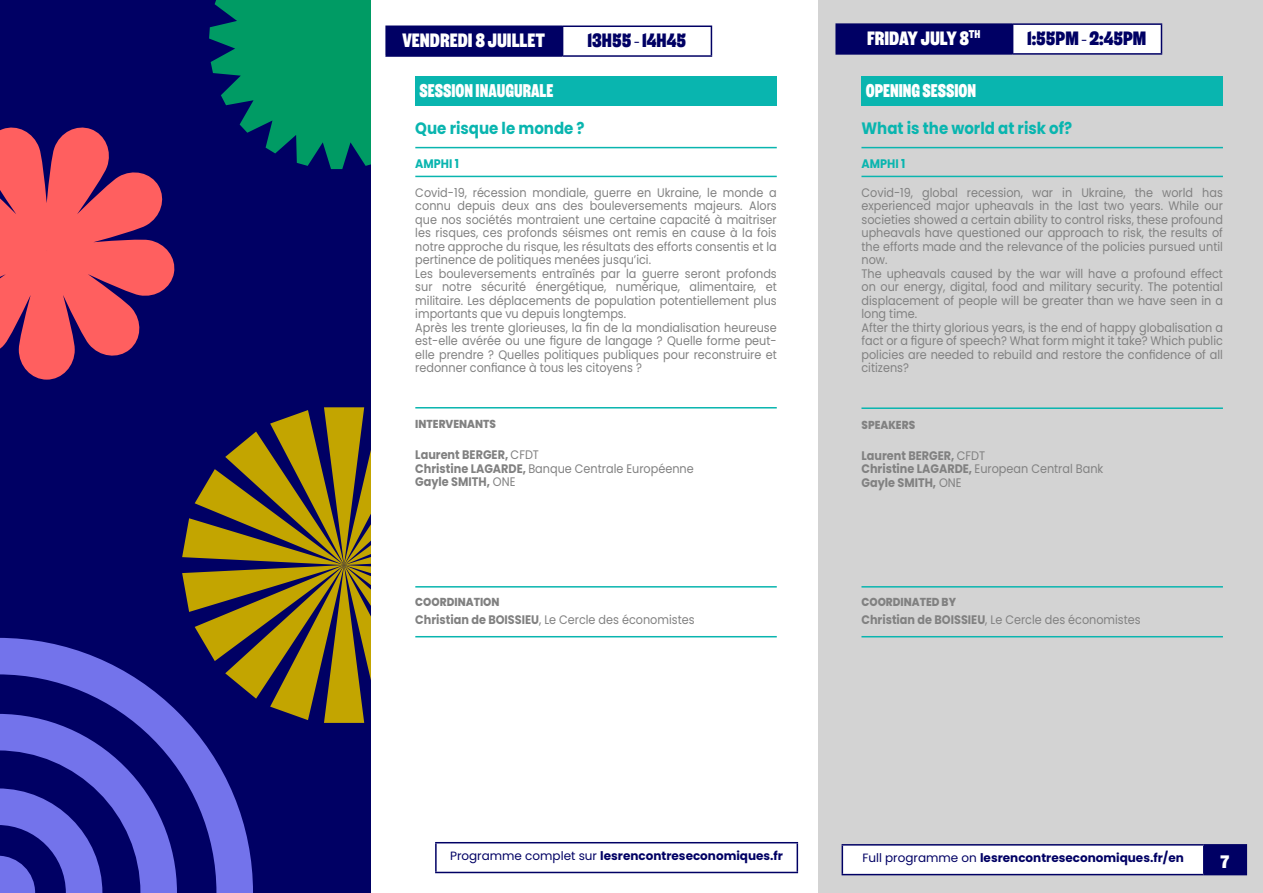
<style>
.page{position:relative;width:1263px;height:893px;background:#fff}
.page>*{position:absolute;margin:0;border:0;box-sizing:border-box;transform-origin:0 0}
.t1{font:900 22.5px "Salford Sans";color:#fff}
.t2{font:900 22.5px "Salford Sans";color:#000064}
.Numéro_session{font:900 21.45px "Salford Sans";color:#fff;scale:.91 1}
.t3{font:900 21px "Salford Sans";color:#fff}
.Titre_session_-_Neut{font:700 16.5px "Poppins";color:#09b5af;scale:.91 1}
.Note_de_cadrage{font:12.3px/13.5px "Poppins";color:#818181;text-align:justify;scale:.91 1}
.Note_de_cadrage_EN{font:12.3px/13.5px "Poppins";color:#818181;text-align:justify;scale:.91 1}
.Note_de_cadrage-2{font:700 12.3px "Poppins";color:#818181;scale:.91 1}
.Amphi_neutre{font:700 12.3px "Poppins";color:#09b5af;scale:.91 1}
.t4{font:700 12px "Poppins";color:#000064}
.Désignation_interven{font:800 11.55px "Poppins";color:#818181;scale:.91 1}
.s1{font-weight:400}
.s2{font-weight:700}
</style>
<div class="page">
<div style="left:0;top:0;width:383px;height:893px;background:#000064"></div>
<svg style="left:209px;top:0;width:162px;height:169px"></svg>
<div style="left:371px;top:0;width:446px;height:893px;background:#fff"></div>
<div style="left:819px;top:0;width:444px;height:893px;background:#d3d3d3"></div>
<div style="left:836px;top:24px;width:177px;height:30px;background:#000064"></div>
<div style="left:1013px;top:24px;width:148px;height:30px;background:#fff"></div>
<hr style="left:835px;top:23px;width:178px;height:2px;background:#000064">
<hr style="left:835px;top:25px;width:2px;height:28px;background:#000064">
<hr style="left:835px;top:53px;width:178px;height:2px;background:#000064">
<hr style="left:1013px;top:23px;width:149px;height:2px;background:#000064">
<svg style="left:1161px;top:25px;width:1px;height:28px"></svg>
<hr style="left:1013px;top:53px;width:149px;height:2px;background:#000064">
<div style="left:386px;top:26px;width:177px;height:30px;background:#000064"></div>
<hr style="left:385px;top:26px;width:178px;height:1px;background:#000064">
<hr style="left:385px;top:27px;width:2px;height:28px;background:#000064">
<hr style="left:385px;top:55px;width:178px;height:2px;background:#000064">
<hr style="left:563px;top:26px;width:149px;height:1px;background:#000064">
<svg style="left:711px;top:27px;width:1px;height:28px"></svg>
<hr style="left:563px;top:55px;width:149px;height:2px;background:#000064">
<hr style="left:435px;top:842px;width:363px;height:1px;background:#000064">
<hr style="left:796px;top:843px;width:2px;height:29px;background:#000064">
<hr style="left:435px;top:872px;width:363px;height:1px;background:#000064">
<div style="left:842px;top:845px;width:362px;height:30px;background:#fff"></div>
<div style="left:1204px;top:845px;width:42px;height:30px;background:#000064"></div>
<hr style="left:841px;top:844px;width:363px;height:2px;background:#000064">
<hr style="left:841px;top:846px;width:2px;height:28px;background:#000064">
<hr style="left:1204px;top:844px;width:43px;height:2px;background:#000064">
<svg style="left:1203px;top:846px;width:1px;height:28px"></svg>
<hr style="left:1245px;top:846px;width:2px;height:28px;background:#000064">
<hr style="left:841px;top:874px;width:363px;height:1px;background:#000064">
<hr style="left:1204px;top:874px;width:43px;height:1px;background:#000064">
<svg style="left:0;top:407px;width:506px;height:467px"></svg>
<svg style="left:0;top:638px;width:253px;height:255px"></svg>
<svg style="left:0;top:127px;width:175px;height:253px;fill:#ff5f5f"></svg>
<div style="left:415px;top:76px;width:362px;height:30px;background:#09b5af"></div>
<hr style="left:415px;top:147px;width:362px;height:1px;background:#09b5af">
<hr style="left:415px;top:176px;width:362px;height:1px;background:#09b5af">
<hr style="left:415px;top:407px;width:362px;height:1px;background:#09b5af">
<hr style="left:415px;top:586px;width:362px;height:2px;background:#09b5af">
<hr style="left:415px;top:636px;width:362px;height:1px;background:#09b5af">
<div style="left:861px;top:76px;width:362px;height:30px;background:#09b5af"></div>
<hr style="left:861px;top:147px;width:362px;height:1px;background:#09b5af">
<hr style="left:861px;top:586px;width:362px;height:2px;background:#09b5af">
<hr style="left:861px;top:636px;width:362px;height:1px;background:#09b5af">
<hr style="left:861px;top:176px;width:362px;height:1px;background:#09b5af">
<hr style="left:861px;top:407px;width:362px;height:2px;background:#09b5af">
<p class="t1" style="left:402px;top:27px;width:145px">VENDREDI 8 JUILLET</p>
<p class="t2" style="left:588px;top:27px;width:100px">13H55 - 14H45</p>
<p class="t1" style="left:867px;top:24px;width:115px">FRIDAY JULY 8<sup>TH</sup></p>
<p class="t2" style="left:1027px;top:24px;width:121px">1:55PM - 2:45PM</p>
<p class="Numéro_session" style="left:420px;top:77px;width:149px">SESSION INAUGURALE</p>
<p class="Titre_session_-_Neut" style="left:415px;top:119px;width:188px">Que risque le monde ?</p>
<p class="Amphi_neutre" style="left:415px;top:156px;width:50px">AMPHI 1</p>
<p class="Note_de_cadrage" style="left:415px;top:186px;width:399px">Covid-19, récession mondiale, guerre en Ukraine, le monde a connu depuis deux ans des bouleversements majeurs. Alors que nos sociétés montraient une certaine capacité à maitriser les risques, ces profonds séismes ont remis en cause à la fois notre approche du risque, les résultats des efforts consentis et la pertinence de politiques menées jusqu’ici.</p>
<p class="Note_de_cadrage" style="left:415px;top:267px;width:399px">Les bouleversements entraînés par la guerre seront profonds sur notre sécurité énergétique, numérique, alimentaire, et militaire. Les déplacements de population potentiellement plus importants que vu depuis longtemps.</p>
<p class="Note_de_cadrage" style="left:415px;top:321px;width:399px">Après les trente glorieuses, la fin de la mondialisation heureuse est-elle avérée ou une figure de langage ? Quelle forme peut&shy;elle prendre ? Quelles politiques publiques pour reconstruire et redonner confiance à tous les citoyens ?</p>
<p class="Numéro_session" style="left:866px;top:77px;width:123px">OPENING SESSION</p>
<p class="Titre_session_-_Neut" style="left:861px;top:119px;width:233px">What is the world at risk of?</p>
<p class="Amphi_neutre" style="left:861px;top:156px;width:50px">AMPHI 1</p>
<p class="Note_de_cadrage_EN" style="left:861px;top:186px;width:399px">Covid-19, global recession, war in Ukraine, the world has experienced major upheavals in the last two years. While our societies showed a certain ability to control risks, these profound upheavals have questioned our approach to risk, the results of the efforts made and the relevance of the policies pursued until now.</p>
<p class="Note_de_cadrage_EN" style="left:861px;top:267px;width:399px">The upheavals caused by the war will have a profound effect on our energy, digital, food and military security. The potential displacement of people will be greater than we have seen in a long time.</p>
<p class="Note_de_cadrage_EN" style="left:861px;top:321px;width:399px">After the thirty glorious years, is the end of happy globalisation a fact or a figure of speech? What form might it take? Which public policies are needed to rebuild and restore the confidence of all citizens?</p>
<p class="Désignation_interven" style="left:415px;top:417px;width:90px">INTERVENANTS</p>
<p class="Note_de_cadrage-2" style="left:415px;top:448px;width:137px">Laurent BERGER, <span class="s1">CFDT</span></p>
<p class="Note_de_cadrage" style="left:415px;top:462px;width:307px"><span class="s2">Christine LAGARDE,</span> Banque Centrale Européenne</p>
<p class="Note_de_cadrage-2" style="left:415px;top:475px;width:112px">Gayle SMITH, <span class="s1">ONE</span></p>
<p class="Désignation_interven" style="left:415px;top:596px;width:94px">COORDINATION</p>
<p class="Note_de_cadrage" style="left:415px;top:613px;width:308px"><span class="s2">Christian de BOISSIEU</span>, Le Cercle des économistes</p>
<p class="Désignation_interven" style="left:861px;top:418px;width:61px">SPEAKERS</p>
<p class="Note_de_cadrage-2" style="left:861px;top:448px;width:137px">Laurent BERGER, <span class="s1">CFDT</span></p>
<p class="Note_de_cadrage" style="left:861px;top:462px;width:267px"><span class="s2">Christine LAGARDE,</span> European Central Bank</p>
<p class="Note_de_cadrage-2" style="left:861px;top:475px;width:112px">Gayle SMITH, <span class="s1">ONE</span></p>
<p class="Désignation_interven" style="left:861px;top:596px;width:105px">COORDINATED BY</p>
<p class="Note_de_cadrage" style="left:861px;top:613px;width:308px"><span class="s2">Christian de BOISSIEU</span>, Le Cercle des économistes</p>
<p class="t4" style="left:450px;top:849px;width:334px"><span class="s1">Programme complet sur</span> lesrencontreseconomiques.fr</p>
<p class="t4" style="left:862px;top:851px;width:323px"><span class="s1">Full programme on</span> lesrencontreseconomiques.fr/en</p>
<h3 class="t3" style="left:1220px;top:848px;width:11px">7</h3>
</div>
